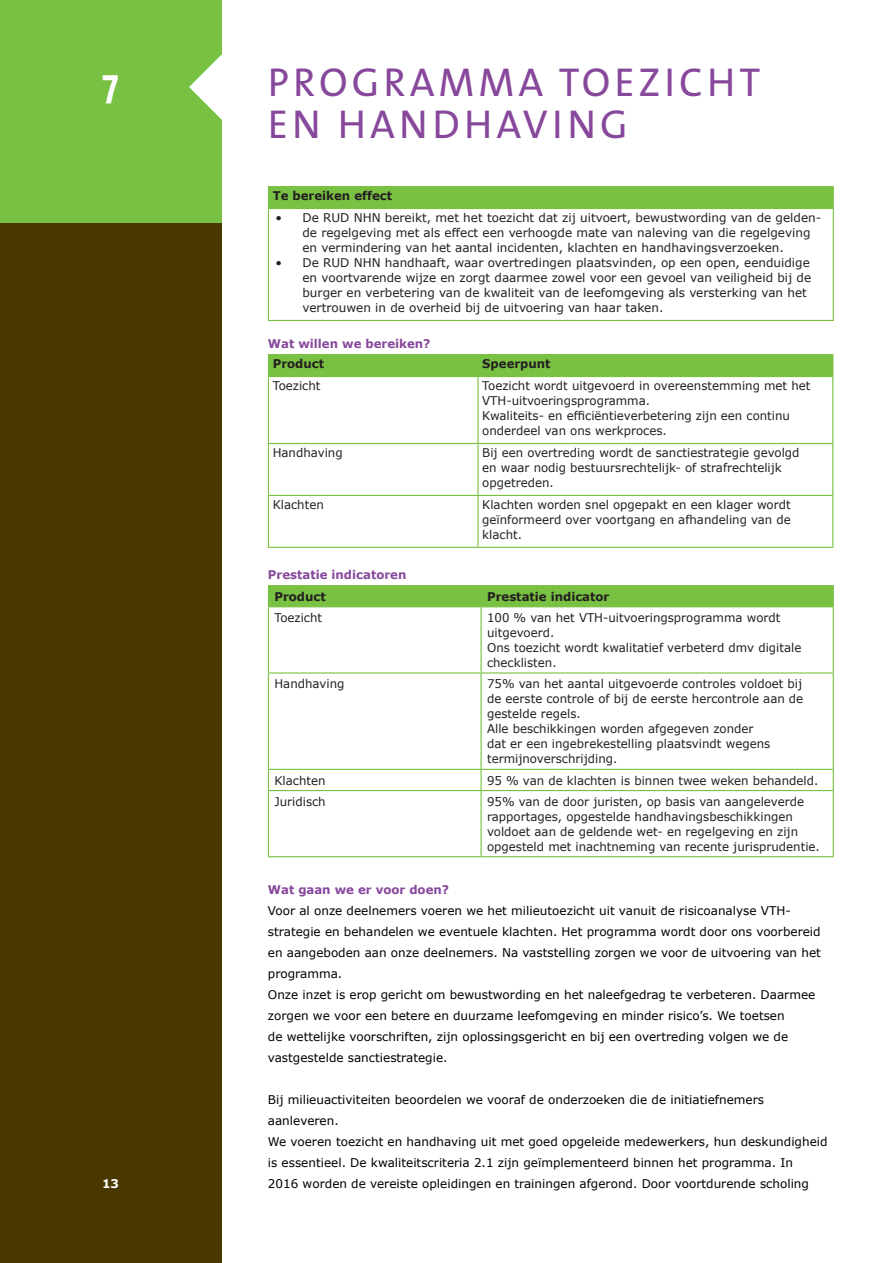
<style>
.page{position:relative;width:893px;height:1263px;background:#fff}
.page>*{position:absolute;margin:0;border:0;box-sizing:border-box;transform-origin:0 0}
.t1{font:40.5px/42px "The Sans";letter-spacing:.1em;color:#87489c}
.t2{font:700 40.5px "The Sans";color:#fff;scale:.89 1}
.t3{font:12px/15px "Verdana";color:#231f20}
.t4{font:12px/21px "Verdana";color:#000}
.t5{font:700 12px "Verdana";color:#87489c}
.t6{font:700 12px "Verdana";color:#231f20}
.t7{font:700 12px "Verdana";color:#fff}
</style>
<div class="page">
<div style="left:0;top:222px;width:221px;height:1041px;background:#4a3800"></div>
<div style="left:268px;top:187px;width:565px;height:21px;background:#79c142"></div>
<hr style="left:268px;top:186px;width:566px;height:1px;background:#79c142">
<svg style="left:833px;top:187px;width:1px;height:21px"></svg>
<hr style="left:268px;top:208px;width:566px;height:1px;background:#79c142">
<hr style="left:268px;top:209px;width:1px;height:111px;background:#79c142">
<hr style="left:833px;top:209px;width:1px;height:111px;background:#79c142">
<hr style="left:268px;top:320px;width:566px;height:1px;background:#79c142">
<hr style="left:268px;top:376px;width:210px;height:1px;background:#79c142">
<hr style="left:478px;top:376px;width:355px;height:1px;background:#79c142">
<hr style="left:477px;top:377px;width:2px;height:66px;background:#79c142">
<hr style="left:268px;top:443px;width:210px;height:1px;background:#79c142">
<hr style="left:478px;top:443px;width:355px;height:1px;background:#79c142">
<hr style="left:477px;top:444px;width:2px;height:51px;background:#79c142">
<hr style="left:268px;top:495px;width:210px;height:1px;background:#79c142">
<hr style="left:478px;top:495px;width:355px;height:1px;background:#79c142">
<hr style="left:477px;top:496px;width:2px;height:51px;background:#79c142">
<hr style="left:268px;top:354px;width:210px;height:1px;background:#79c142">
<hr style="left:478px;top:354px;width:355px;height:1px;background:#79c142">
<div style="left:268px;top:355px;width:565px;height:21px;background:#79c142"></div>
<hr style="left:268px;top:377px;width:1px;height:66px;background:#79c142">
<hr style="left:832px;top:377px;width:1px;height:66px;background:#79c142">
<hr style="left:268px;top:444px;width:1px;height:51px;background:#79c142">
<hr style="left:832px;top:444px;width:1px;height:51px;background:#79c142">
<hr style="left:268px;top:496px;width:1px;height:51px;background:#79c142">
<hr style="left:832px;top:496px;width:1px;height:51px;background:#79c142">
<hr style="left:268px;top:547px;width:210px;height:1px;background:#79c142">
<hr style="left:478px;top:547px;width:355px;height:1px;background:#79c142">
<hr style="left:268px;top:585px;width:213px;height:1px;background:#79c142">
<hr style="left:481px;top:585px;width:353px;height:1px;background:#79c142">
<div style="left:268px;top:586px;width:566px;height:20px;background:#79c142"></div>
<hr style="left:268px;top:606px;width:213px;height:1px;background:#79c142">
<hr style="left:268px;top:607px;width:1px;height:65px;background:#79c142">
<hr style="left:481px;top:606px;width:353px;height:1px;background:#79c142">
<hr style="left:480px;top:607px;width:2px;height:65px;background:#79c142">
<hr style="left:833px;top:607px;width:1px;height:65px;background:#79c142">
<hr style="left:268px;top:672px;width:213px;height:1px;background:#79c142">
<hr style="left:268px;top:673px;width:1px;height:96px;background:#79c142">
<hr style="left:481px;top:672px;width:353px;height:1px;background:#79c142">
<hr style="left:480px;top:673px;width:2px;height:96px;background:#79c142">
<hr style="left:833px;top:673px;width:1px;height:96px;background:#79c142">
<hr style="left:268px;top:769px;width:213px;height:1px;background:#79c142">
<svg style="left:268px;top:770px;width:1px;height:20px"></svg>
<hr style="left:481px;top:769px;width:353px;height:1px;background:#79c142">
<hr style="left:480px;top:770px;width:2px;height:20px;background:#79c142">
<svg style="left:833px;top:770px;width:1px;height:20px"></svg>
<hr style="left:268px;top:790px;width:213px;height:1px;background:#79c142">
<hr style="left:268px;top:791px;width:1px;height:65px;background:#79c142">
<hr style="left:481px;top:790px;width:353px;height:1px;background:#79c142">
<hr style="left:480px;top:791px;width:2px;height:65px;background:#79c142">
<hr style="left:833px;top:791px;width:1px;height:65px;background:#79c142">
<hr style="left:268px;top:856px;width:213px;height:1px;background:#79c142">
<hr style="left:481px;top:856px;width:353px;height:1px;background:#79c142">
<div style="left:0;top:0;width:221px;height:222px;background:#79c142"></div>
<svg style="left:189px;top:54px;width:33px;height:66px"></svg>
<h1 class="t2" style="left:102px;top:48px;width:20px">7</h1>
<p class="t7" style="left:102px;top:1175px;width:19px">13</p>
<h1 class="t1" style="left:268px;top:60px;width:494px">PROGRAMMA TOEZICHT<br>EN HANDHAVING</h1>
<p class="t6" style="left:273px;top:187px;width:121px">Te bereiken effect</p>
<p class="t3" style="left:302px;top:210px;width:520px;text-indent:-27px">• De RUD NHN bereikt, met het toezicht dat zij uitvoert, bewustwording van de gelden&shy;de regelgeving met als effect een verhoogde mate van naleving van die regelgeving en vermindering van het aantal incidenten, klachten en handhavingsverzoeken.</p>
<p class="t3" style="left:302px;top:255px;width:510px;text-indent:-27px">• De RUD NHN handhaaft, waar overtredingen plaatsvinden, op een open, eenduidige en voortvarende wijze en zorgt daarmee zowel voor een gevoel van veiligheid bij de burger en verbetering van de kwaliteit van de leefomgeving als versterking van het vertrouwen in de overheid bij de uitvoering van haar taken.</p>
<p class="t5" style="left:268px;top:335px;width:164px">Wat willen we bereiken?</p>
<p class="t6" style="left:273px;top:355px;width:53px">Product</p>
<p class="t6" style="left:482px;top:355px;width:70px">Speerpunt</p>
<p class="t3" style="left:273px;top:378px;width:49px">Toezicht</p>
<p class="t3" style="left:482px;top:378px;width:330px">Toezicht wordt uitgevoerd in overeenstemming met het VTH-uitvoeringsprogramma.<br>Kwaliteits- en efficiëntieverbetering zijn een continu onderdeel van ons werkproces.</p>
<p class="t3" style="left:273px;top:445px;width:72px">Handhaving</p>
<p class="t3" style="left:482px;top:445px;width:319px">Bij een overtreding wordt de sanctiestrategie gevolgd en waar nodig bestuursrechtelijk- of strafrechtelijk opgetreden.</p>
<p class="t3" style="left:273px;top:497px;width:53px">Klachten</p>
<p class="t3" style="left:482px;top:497px;width:310px;text-align:justify">Klachten worden snel opgepakt en een klager wordt geïnformeerd over voortgang en afhandeling van de klacht.</p>
<p class="t5" style="left:268px;top:566px;width:140px">Prestatie indicatoren</p>
<p class="t6" style="left:274px;top:588px;width:53px">Product</p>
<p class="t6" style="left:487px;top:588px;width:124px">Prestatie indicator</p>
<p class="t3" style="left:274px;top:610px;width:49px">Toezicht</p>
<p class="t3" style="left:487px;top:610px;width:316px">100 % van het VTH-uitvoeringsprogramma wordt uitgevoerd.<br>Ons toezicht wordt kwalitatief verbeterd dmv digitale checklisten.</p>
<p class="t3" style="left:274px;top:676px;width:72px">Handhaving</p>
<p class="t3" style="left:487px;top:676px;width:318px">75% van het aantal uitgevoerde controles voldoet bij de eerste controle of bij de eerste hercontrole aan de gestelde regels.<br>Alle beschikkingen worden afgegeven zonder<br>dat er een ingebrekestelling plaatsvindt wegens termijnoverschrijding.</p>
<p class="t3" style="left:274px;top:772px;width:53px">Klachten</p>
<p class="t3" style="left:487px;top:772px;width:333px">95 % van de klachten is binnen twee weken behandeld.</p>
<p class="t3" style="left:274px;top:794px;width:53px">Juridisch</p>
<p class="t3" style="left:487px;top:794px;width:334px">95% van de door juristen, op basis van aangeleverde rapportages, opgestelde handhavingsbeschikkingen voldoet aan de geldende wet- en regelgeving en zijn opgesteld met inachtneming van recente jurisprudentie.</p>
<p class="t5" style="left:268px;top:881px;width:183px">Wat gaan we er voor doen?</p>
<p class="t4" style="left:268px;top:900px;width:554px">Voor al onze deelnemers voeren we het milieutoezicht uit vanuit de risicoanalyse VTH&shy;strategie en behandelen we eventuele klachten. Het programma wordt door ons voorbereid en aangeboden aan onze deelnemers. Na vaststelling zorgen we voor de uitvoering van het programma.<br>Onze inzet is erop gericht om bewustwording en het naleefgedrag te verbeteren. Daarmee zorgen we voor een betere en duurzame leefomgeving en minder risico’s. We toetsen<br>de wettelijke voorschriften, zijn oplossingsgericht en bij een overtreding volgen we de vastgestelde sanctiestrategie.</p>
<p class="t4" style="left:268px;top:1089px;width:561px">Bij milieuactiviteiten beoordelen we vooraf de onderzoeken die de initiatiefnemers aanleveren.<br>We voeren toezicht en handhaving uit met goed opgeleide medewerkers, hun deskundigheid is essentieel. De kwaliteitscriteria 2.1 zijn geïmplementeerd binnen het programma. In<br>2016 worden de vereiste opleidingen en trainingen afgerond. Door voortdurende scholing</p>
</div>
